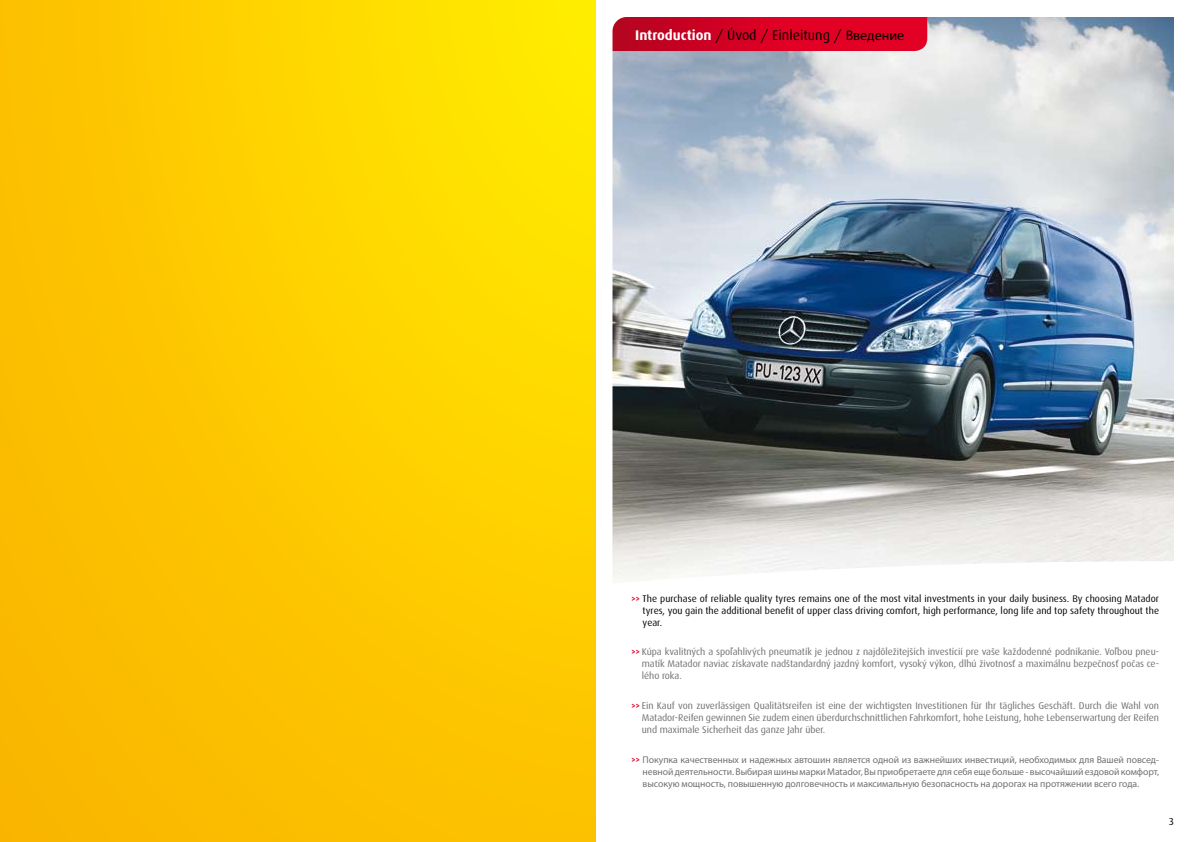
<style>
.page{position:relative;width:1191px;height:842px;background:#fff}
.page>*{position:absolute;margin:0;border:0;box-sizing:border-box;transform-origin:0 0}
.t1{font:14px "Dax CE";color:#000}
.t2{font:10px "Dax CE";color:#000}
.t3{font:9.8px/12px "Dax CE";letter-spacing:-.005em;color:#707173;text-align:justify}
.t4{font:9.8px/12px "Myriad Pro";letter-spacing:-.005em;color:#707173;text-align:justify}
.t5{font:9.8px/12px "Dax CE";letter-spacing:.005em;color:#000;text-align:justify}
.s1{font-weight:700;color:#fff}
.s2{font-family:"Myriad Pro"}
.s3{font-weight:700;color:#e20025}
.s4{font-family:"Dax CE";font-weight:700;color:#e20025}
</style>
<div class="page">
<img style="left:595px;top:0;width:579px;height:842px">
<svg style="left:0;top:0;width:595px;height:842px;background:#fdcb00"></svg>
<h1 class="t1" style="left:635px;top:26px;width:270px"><span class="s1">Introduction</span> / Úvod / Einleitung / <span class="s2">Введение</span></h1>
<p class="t5" style="left:642px;top:592px;width:518px;text-indent:-11px"><span class="s3">&gt;&gt;</span> The purchase of reliable quality tyres remains one of the most vital investments in your daily business. By choosing Matador tyres, you gain the additional benefit of upper class driving comfort, high performance, long life and top safety throughout the year.</p>
<p class="t3" style="left:642px;top:646px;width:519px;text-indent:-10px"><span class="s3">&gt;&gt;</span> Kúpa kvalitných a spoľahlivých pneumatík je jednou z najdôležitejších investícií pre vaše každodenné podnikanie. Voľbou pneu&shy;matík Matador naviac získavate nadštandardný jazdný komfort, vysoký výkon, dlhú životnosť a maximálnu bezpečnosť počas ce&shy;lého roka.</p>
<p class="t3" style="left:642px;top:699px;width:519px;text-indent:-10px"><span class="s3">&gt;&gt;</span> Ein Kauf von zuverlässigen Qualitätsreifen ist eine der wichtigsten Investitionen für Ihr tägliches Geschäft. Durch die Wahl von Matador-Reifen gewinnen Sie zudem einen überdurchschnittlichen Fahrkomfort, hohe Leistung, hohe Lebenserwartung der Reifen und maximale Sicherheit das ganze Jahr über.</p>
<p class="t4" style="left:642px;top:754px;width:518px;text-indent:-11px"><span class="s4">&gt;&gt;</span> Покупка качественных и надежных автошин является одной из важнейших инвестиций, необходимых для Вашей повсед&shy;невной деятельности. Выбирая шины марки Matador, Вы приобретаете для себя еще больше - высочайший ездовой комфорт, высокую мощность, повышенную долговечность и максимальную безопасность на дорогах на протяжении всего года.</p>
<p class="t2" style="left:1168px;top:815px;width:7px">3</p>
</div>
